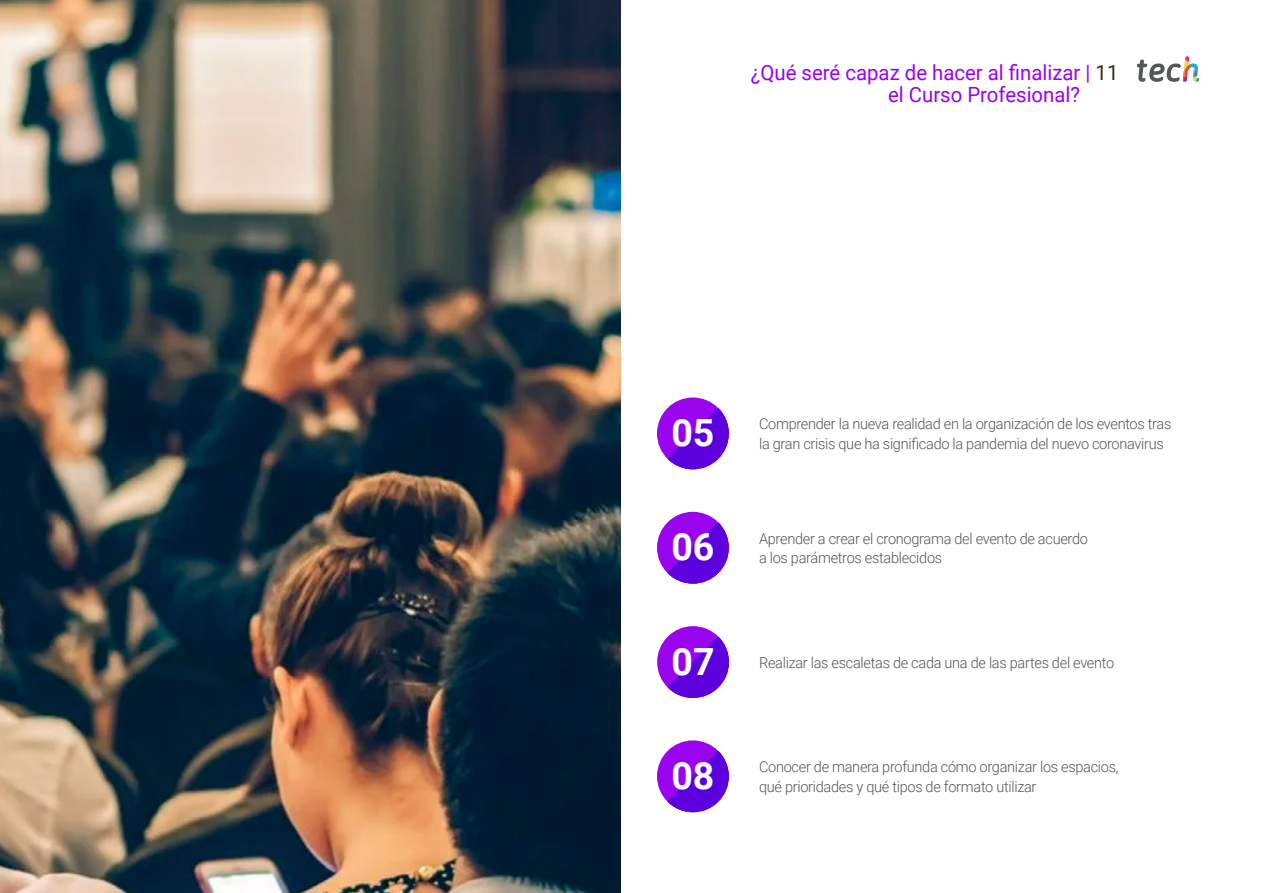
<style>
.page{position:relative;width:1263px;height:893px;background:#fff}
.page>*{position:absolute;margin:0;border:0;box-sizing:border-box;transform-origin:0 0}
.t1{font:700 37.5px "Roboto";color:#fff}
.t2{font:21px/22.5px "Roboto";color:#9a03ee}
.t3{font:300 15px/19.5px "Roboto";letter-spacing:-.02em;color:#52555b}
.s1{color:#312e20}
</style>
<div class="page">
<img style="left:0;top:0;width:621px;height:893px">
<svg style="left:1137px;top:56px;width:62px;height:26px"></svg>
<div style="left:657px;top:512px;width:72px;height:72px;background:#9a03ee;border-radius:50%"></div>
<svg style="left:667px;top:522px;width:62px;height:62px"></svg>
<div style="left:657px;top:740px;width:72px;height:72px;background:#9a03ee;border-radius:50%"></div>
<svg style="left:667px;top:751px;width:62px;height:61px"></svg>
<div style="left:657px;top:626px;width:72px;height:72px;background:#9a03ee;border-radius:50%"></div>
<svg style="left:668px;top:637px;width:61px;height:61px"></svg>
<div style="left:657px;top:397px;width:72px;height:72px;background:#9a03ee;border-radius:50%"></div>
<svg style="left:667px;top:408px;width:62px;height:61px"></svg>
<h2 class="t2" style="left:888px;top:60px;width:232px;text-indent:-137px">¿Qué seré capaz de hacer al finalizar | <span class="s1">11 </span>el Curso Profesional?</h2>
<h1 class="t1" style="left:671px;top:407px;width:45px">05</h1>
<p class="t3" style="left:759px;top:414px;width:414px">Comprender la nueva realidad en la organización de los eventos tras</p>
<p class="t3" style="left:759px;top:433px;width:406px">la gran crisis que ha significado la pandemia del nuevo coronavirus</p>
<h1 class="t1" style="left:671px;top:521px;width:45px">06</h1>
<p class="t3" style="left:759px;top:528px;width:330px">Aprender a crear el cronograma del evento de acuerdo a los parámetros establecidos</p>
<h1 class="t1" style="left:671px;top:635px;width:45px">07</h1>
<p class="t3" style="left:759px;top:652px;width:357px">Realizar las escaletas de cada una de las partes del evento</p>
<h1 class="t1" style="left:671px;top:749px;width:45px">08</h1>
<p class="t3" style="left:759px;top:756px;width:361px">Conocer de manera profunda cómo organizar los espacios, qué prioridades y qué tipos de formato utilizar</p>
</div>
